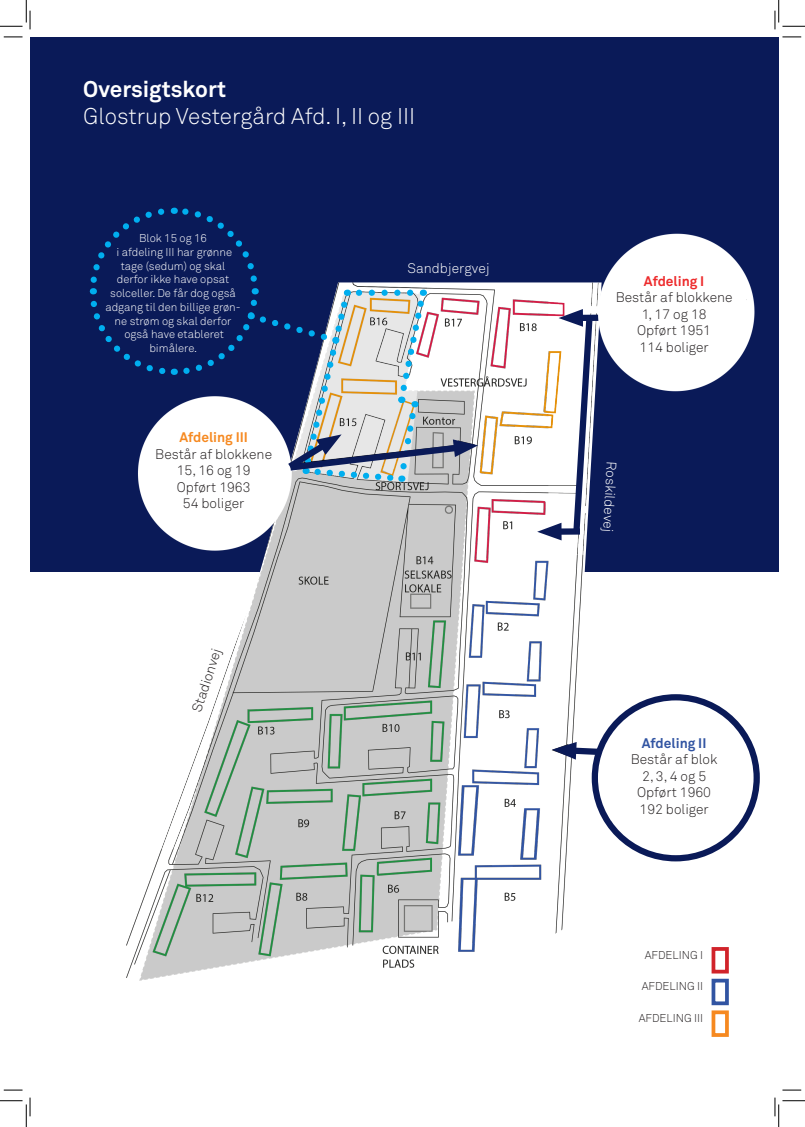
<style>
.page{position:relative;width:805px;height:1127px;background:#fff}
.page>*{position:absolute;margin:0;border:0;box-sizing:border-box;transform-origin:0 0}
.t1{font:22.5px "Akkurat Light Pro";color:#fff}
.t2{font:700 22.5px "Akkurat Pro";color:#fff}
.Brød_light{font:13.75px "Akkurat Light Pro";color:#231f20}
.Brød_light-2{font:13.75px "Akkurat Light Pro";color:#fff}
.Brød_light-3{font:700 13.75px "Akkurat Pro";color:#f68920}
.Brød_light-4{font:700 13.75px "Akkurat Pro";color:#3154a2}
.Brød_light-5{font:700 13.75px "Akkurat Pro";color:#ed2b2c}
.Brød_light-6{font:11.25px/13.8px "Akkurat Light Pro";color:#fff;text-align:center}
.Brød_light-7{font:11.25px "Akkurat Light Pro";color:#231f20}
</style>
<div class="page">
<div style="left:30px;top:37px;width:748px;height:534px;background:#0a1a58"></div>
<img style="left:113px;top:282px;width:488px;height:699px">
<svg style="left:537px;top:309px;width:58px;height:231px"></svg>
<img style="left:552px;top:233px;width:203px;height:178px">
<div style="left:601px;top:241px;width:146px;height:144px;background:#fff;border-radius:50%"></div>
<img style="left:113px;top:485px;width:213px;height:70px">
<div style="left:142px;top:401px;width:146px;height:145px;background:#fff;border-radius:50%"></div>
<div style="left:151px;top:431px;width:125px;height:83px;background:#fff"></div>
<img style="left:570px;top:678px;width:190px;height:181px">
<svg style="left:551px;top:741px;width:52px;height:18px"></svg>
<svg style="left:594px;top:697px;width:162px;height:161px"></svg>
<div style="left:591px;top:694px;width:168px;height:167px;border:6px solid #0a1a58;border-radius:50%"></div>
<div style="left:602px;top:706px;width:146px;height:145px;background:#fff;border-radius:50%"></div>
<div style="left:711px;top:946px;width:17px;height:27px;border:4px solid #d1232a"></div>
<div style="left:711px;top:1010px;width:17px;height:26px;border:4px solid #f68920"></div>
<div style="left:711px;top:978px;width:17px;height:26px;border:4px solid #3154a2"></div>
<svg style="left:89px;top:207px;width:389px;height:278px"></svg>
<svg style="left:4px;top:36px;width:18px;height:2px"></svg>
<svg style="left:782px;top:36px;width:18px;height:2px"></svg>
<svg style="left:4px;top:1089px;width:18px;height:1px"></svg>
<svg style="left:782px;top:1089px;width:18px;height:1px"></svg>
<svg style="left:0;top:0;width:31px;height:29px"></svg>
<svg style="left:0;top:1097px;width:31px;height:29px"></svg>
<svg style="left:774px;top:0;width:30px;height:29px"></svg>
<svg style="left:774px;top:1097px;width:30px;height:29px"></svg>
<p class="t2" style="left:83px;top:75px;width:144px">Oversigtskort</p>
<p class="t1" style="left:83px;top:102px;width:333px">Glostrup Vestergård Afd. I, II og III</p>
<p class="Brød_light-6" style="left:139px;top:231px;width:69px">Blok 15 og 16</p>
<p class="Brød_light-6" style="left:116px;top:245px;width:117px">i afdeling III har grønne tage (sedum) og skal</p>
<p class="Brød_light-6" style="left:105px;top:273px;width:137px">derfor ikke have opsat solceller. De får dog også adgang til den billige grøn&shy;ne strøm og skal derfor</p>
<p class="Brød_light-6" style="left:124px;top:328px;width:101px">også have etableret bimålere.</p>
<p class="Brød_light-3" style="left:179px;top:428px;width:70px">Afdeling III</p>
<p class="Brød_light" style="left:155px;top:445px;width:118px">Består af blokkene</p>
<p class="Brød_light" style="left:177px;top:462px;width:75px">15, 16 og 19</p>
<p class="Brød_light" style="left:177px;top:478px;width:75px">Opført 1963</p>
<p class="Brød_light" style="left:183px;top:495px;width:63px">54 boliger</p>
<p class="Brød_light" style="left:188px;top:709px;width:68px;rotate:-72deg">Stadionvej</p>
<p class="Brød_light-2" style="left:407px;top:260px;width:83px">Sandbjergvej</p>
<p class="Brød_light-5" style="left:643px;top:272px;width:62px">Afdeling I</p>
<p class="Brød_light" style="left:615px;top:289px;width:118px">Består af blokkene</p>
<p class="Brød_light" style="left:641px;top:305px;width:66px">1, 17 og 18</p>
<p class="Brød_light" style="left:637px;top:322px;width:75px">Opført 1951</p>
<p class="Brød_light" style="left:639px;top:338px;width:71px">114 boliger</p>
<p class="Brød_light-2" style="left:619px;top:461px;width:73px;rotate:93deg">Roskildevej</p>
<p class="Brød_light-4" style="left:641px;top:734px;width:66px">Afdeling II</p>
<p class="Brød_light" style="left:630px;top:751px;width:88px">Består af blok</p>
<p class="Brød_light" style="left:641px;top:767px;width:65px">2, 3, 4 og 5</p>
<p class="Brød_light" style="left:637px;top:784px;width:75px">Opført 1960</p>
<p class="Brød_light" style="left:639px;top:800px;width:71px">192 boliger</p>
<p class="Brød_light-7" style="left:644px;top:947px;width:60px">AFDELING I</p>
<p class="Brød_light-7" style="left:641px;top:979px;width:63px">AFDELING II</p>
<p class="Brød_light-7" style="left:638px;top:1010px;width:66px">AFDELING III</p>
</div>
